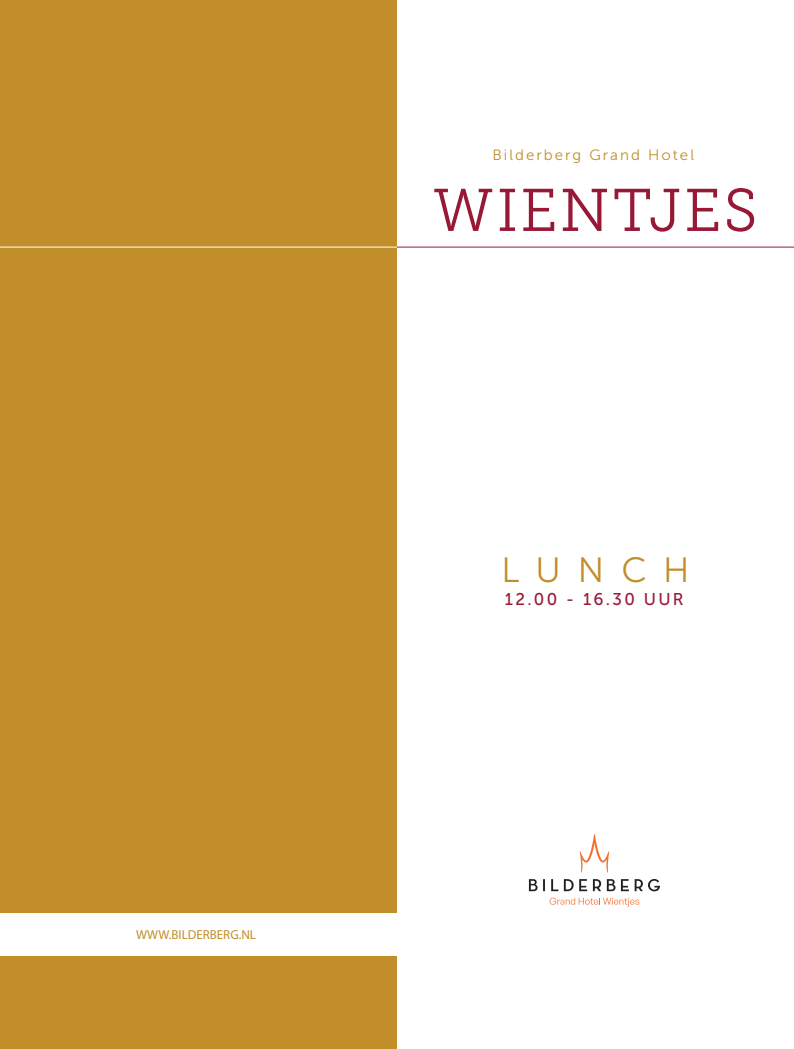
<style>
.page{position:relative;width:794px;height:1049px;background:#fff}
.page>*{position:absolute;margin:0;border:0;box-sizing:border-box;transform-origin:0 0}
.t1{font:60px "Museo Slab 300";letter-spacing:.035em;color:#981936}
.t2{font:35px "Museo Sans 300";letter-spacing:.48em;color:#c18e29}
.t3{font:17px "Museo Sans 500";letter-spacing:.135em;color:#981936}
.t4{font:14.9px "Museo Sans 300";letter-spacing:.135em;color:#c18e29}
.t5{font:13px "Myriad Pro";color:#c18e29}
</style>
<div class="page">
<div style="left:0;top:0;width:397px;height:1049px;background:#c18e29"></div>
<hr style="left:0;top:247px;width:397px;height:1px;background:#fff">
<div style="left:0;top:913px;width:397px;height:42px;background:#fff"></div>
<hr style="left:397px;top:247px;width:397px;height:1px;background:#981936">
<svg style="left:529px;top:879px;width:131px;height:12px"></svg>
<svg style="left:549px;top:898px;width:90px;height:8px"></svg>
<svg style="left:580px;top:834px;width:29px;height:38px"></svg>
<p class="t5" style="left:136px;top:926px;width:121px">WWW.BILDERBERG.NL</p>
<p class="t4" style="left:492px;top:147px;width:203px">Bilderberg Grand Hotel</p>
<h1 class="t1" style="left:433px;top:177px;width:326px">WIENTJES</h1>
<h2 class="t2" style="left:501px;top:551px;width:190px">LUNCH</h2>
<p class="t3" style="left:505px;top:589px;width:180px">12.00 - 16.30 UUR</p>
</div>
